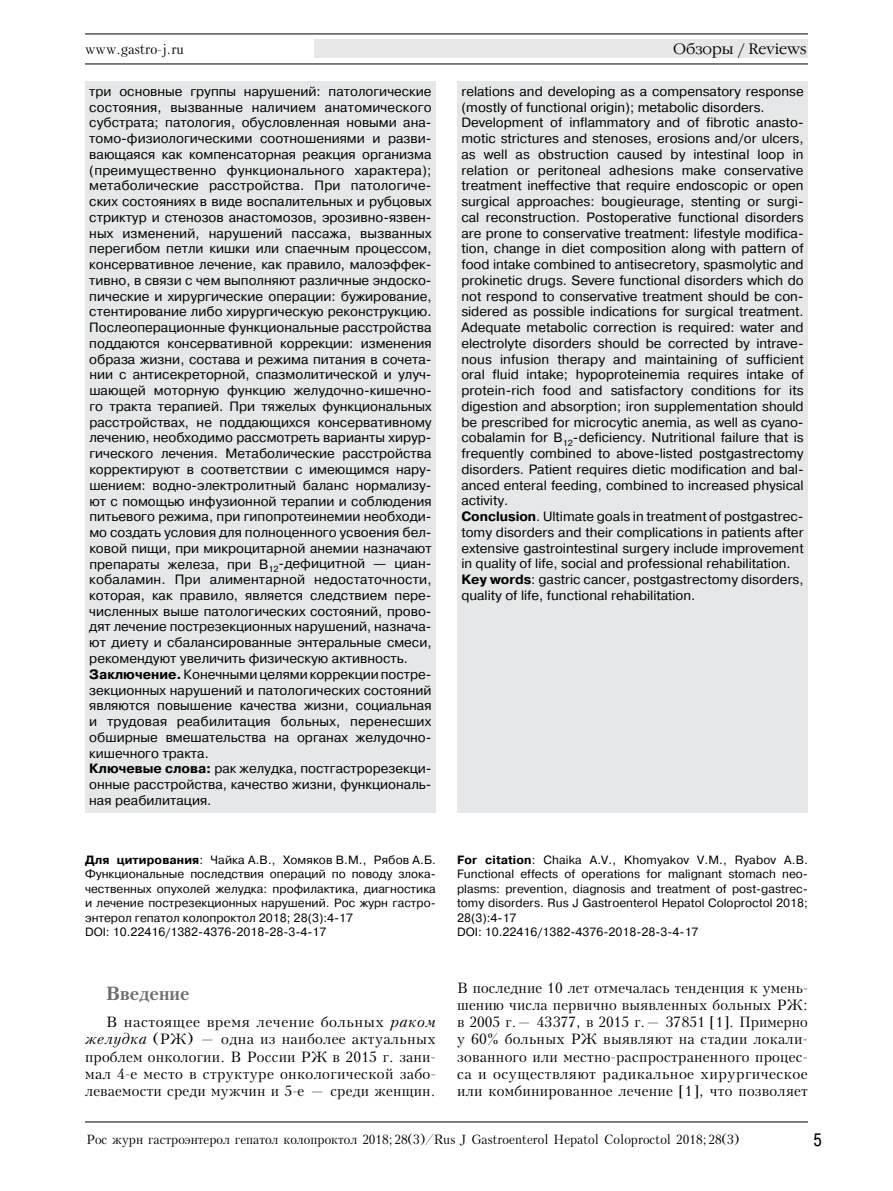
<style>
.page{position:relative;width:893px;height:1191px;background:#fff}
.page>*{position:absolute;margin:0;border:0;box-sizing:border-box;transform-origin:0 0}
.t1{font:700 18px "Kudrashov";color:#6d6e71}
.t2{font:18px "Pragmatica Cond C";color:#000}
.t3{font:300 15px "Garamond C";color:#000}
.t4{font:14.25px/17.2px "Kudrashov";letter-spacing:.015em;color:#000;text-align:justify}
.t5{font:13.5px/15.8px "Pragmatica C";color:#000}
.t6{font:13.5px "Kudrashov";color:#000;scale:.95 1}
.t7{font:12.75px "Kudrashov";color:#000;scale:.95 1}
.t8{font:12px/14.4px "Pragmatica C";color:#000}
.s1{font-weight:700}
.s2{font-style:italic}
</style>
<div class="page">
<hr style="left:85px;top:34px;width:723px;height:1px;background:#000">
<hr style="left:85px;top:64px;width:723px;height:1px;background:#000">
<div style="left:315px;top:40px;width:493px;height:18px;background:#e6e7e8"></div>
<hr style="left:85px;top:1121px;width:723px;height:1px;background:#000">
<div style="left:85px;top:81px;width:351px;height:731px;background:#e6e7e8"></div>
<div style="left:457px;top:81px;width:351px;height:731px;background:#e6e7e8"></div>
<p class="t6" style="left:85px;top:41px;width:106px">www.gastro-j.ru</p>
<p class="t3" style="left:673px;top:41px;width:135px">Обзоры / Reviews</p>
<p class="t5" style="left:89px;top:83px;width:344px">три основные группы нарушений: патологические состояния, вызванные наличием анатомического субстрата; патология, обусловленная новыми ана&shy;томо-физиологическими соотношениями и разви&shy;вающаяся как компенсаторная реакция организма (преимущественно функционального характера); метаболические расстройства. При патологиче&shy;ских состояниях в виде воспалительных и рубцовых стриктур и стенозов анастомозов, эрозивно-язвен&shy;ных изменений, нарушений пассажа, вызванных перегибом петли кишки или спаечным процессом, консервативное лечение, как правило, малоэффек&shy;тивно, в связи с чем выполняют различные эндоско&shy;пические и хирургические операции: бужирование, стентирование либо хирургическую реконструкцию.<br>Послеоперационные функциональные расстройства поддаются консервативной коррекции: изменения образа жизни, состава и режима питания в сочета&shy;нии с антисекреторной, спазмолитической и улуч&shy;шающей моторную функцию желудочно-кишечно&shy;го тракта терапией. При тяжелых функциональных расстройствах, не поддающихся консервативному лечению, необходимо рассмотреть варианты хирур&shy;гического лечения. Метаболические расстройства корректируют в соответствии с имеющимся нару&shy;шением: водно-электролитный баланс нормализу&shy;ют с помощью инфузионной терапии и соблюдения питьевого режима, при гипопротеинемии необходи&shy;мо создать условия для полноценного усвоения бел&shy;ковой пищи, при микроцитарной анемии назначают препараты железа, при В<sub>12</sub>-дефицитной — циан&shy;кобаламин. При алиментарной недостаточности, которая, как правило, является следствием пере&shy;численных выше патологических состояний, прово&shy;дят лечение пострезекционных нарушений, назнача&shy;ют диету и сбалансированные энтеральные смеси, рекомендуют увеличить физическую активность.<br><span class="s1">Заключение.</span> Конечными целями коррекции постре&shy;зекционных нарушений и патологических состояний являются повышение качества жизни, социальная и трудовая реабилитация больных, перенесших обширные вмешательства на органах желудочно&shy;кишечного тракта.<br><span class="s1">Ключевые слова:</span> рак желудка, постгастрорезекци&shy;онные расстройства, качество жизни, функциональ&shy;ная реабилитация.</p>
<p class="t8" style="left:85px;top:852px;width:352px"><span class="s1">Для цитирования</span>: Чайка А.В., Хомяков В.М., Рябов А.Б.<br>Функциональные последствия операций по поводу злока&shy;чественных опухолей желудка: профилактика, диагностика и лечение пострезекционных нарушений. Рос журн гастро&shy;энтерол гепатол колопроктол 2018; 28(3):4-17<br>DOI: 10.22416/1382-4376-2018-28-3-4-17</p>
<h1 class="t1" style="left:106px;top:982px;width:85px">Введение</h1>
<p class="t4" style="left:85px;top:1013px;width:352px;text-indent:21px">В настоящее время лечение больных <span class="s2">раком желудка</span> (РЖ) — одна из наиболее актуальных проблем онкологии. В России РЖ в 2015 г. зани&shy;мал 4-е место в структуре онкологической забо&shy;леваемости среди мужчин и 5-е — среди женщин.</p>
<p class="t5" style="left:461px;top:83px;width:344px">relations and developing as a compensatory response (mostly of functional origin); metabolic disorders.<br>Development of inflammatory and of fibrotic anasto&shy;motic strictures and stenoses, erosions and/or ulcers, as well as obstruction caused by intestinal loop in relation or peritoneal adhesions make conservative treatment ineffective that require endoscopic or open surgical approaches: bougieurage, stenting or surgi&shy;cal reconstruction. Postoperative functional disorders are prone to conservative treatment: lifestyle modifica&shy;tion, change in diet composition along with pattern of food intake combined to antisecretory, spasmolytic and prokinetic drugs. Severe functional disorders which do not respond to conservative treatment should be con&shy;sidered as possible indications for surgical treatment.<br>Adequate metabolic correction is required: water and electrolyte disorders should be corrected by intrave&shy;nous infusion therapy and maintaining of sufficient oral fluid intake; hypoproteinemia requires intake of protein-rich food and satisfactory conditions for its digestion and absorption; iron supplementation should be prescribed for microcytic anemia, as well as cyano&shy;cobalamin for B<sub>12</sub>-deficiency. Nutritional failure that is frequently combined to above-listed postgastrectomy disorders. Patient requires dietic modification and bal&shy;anced enteral feeding, combined to increased physical activity.<br><span class="s1">Conclusion</span>. Ultimate goals in treatment of postgastrec&shy;tomy disorders and their complications in patients after extensive gastrointestinal surgery include improvement in quality of life, social and professional rehabilitation.<br><span class="s1">Key words</span>: gastric cancer, postgastrectomy disorders, quality of life, functional rehabilitation.</p>
<p class="t8" style="left:457px;top:852px;width:352px"><span class="s1">For citation</span>: Chaika A.V., Khomyakov V.M., Ryabov A.B.<br>Functional effects of operations for malignant stomach neo&shy;plasms: prevention, diagnosis and treatment of post-gastrec&shy;tomy disorders. Rus J Gastroenterol Hepatol Coloproctol 2018; 28(3):4-17<br>DOI: 10.22416/1382-4376-2018-28-3-4-17</p>
<p class="t4" style="left:457px;top:979px;width:352px">В последние 10 лет отмечалась тенденция к умень&shy;шению числа первично выявленных больных РЖ: в 2005 г.— 43377, в 2015 г.— 37851 [1]. Примерно у 60% больных РЖ выявляют на стадии локали&shy;зованного или местно-распространенного процес&shy;са и осуществляют радикальное хирургическое или комбинированное лечение [1], что позволяет</p>
<p class="t7" style="left:87px;top:1132px;width:688px">Рос журн гастроэнтерол гепатол колопроктол 2018;28(3)/Rus J Gastroenterol Hepatol Coloproctol 2018;28(3)</p>
<h1 class="t2" style="left:814px;top:1130px;width:9px">5</h1>
</div>
